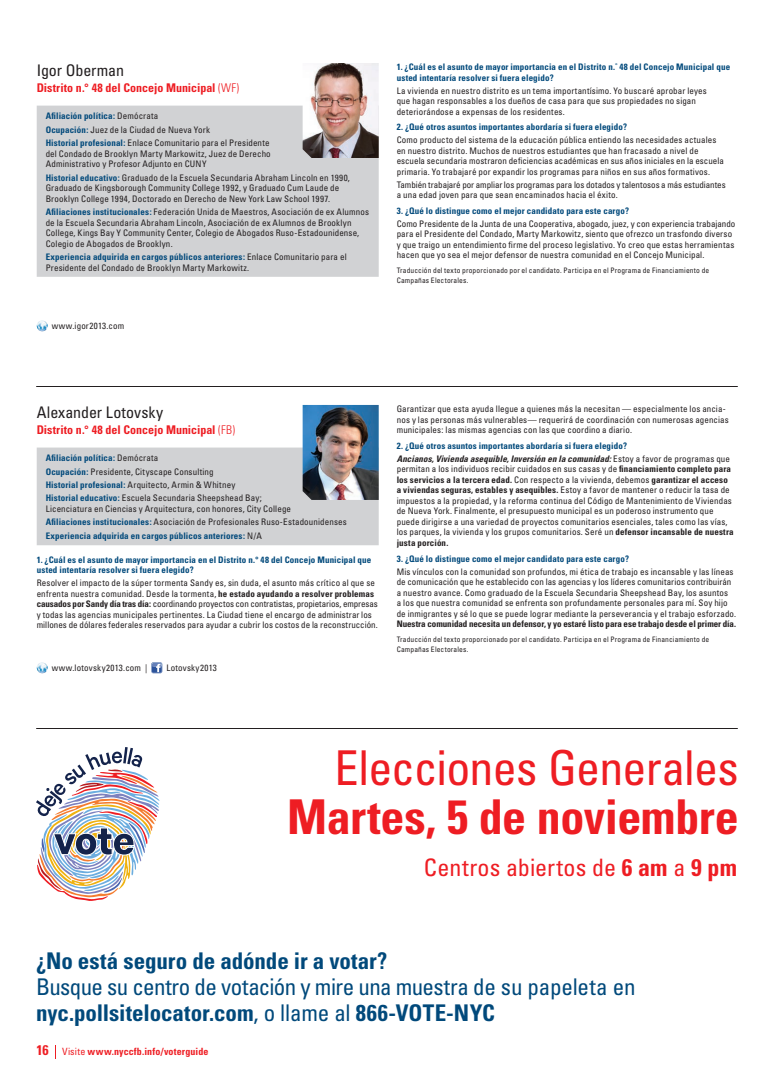
<style>
.page{position:relative;width:774px;height:1080px;background:#fff}
.page>*{position:absolute;margin:0;border:0;box-sizing:border-box;transform-origin:0 0}
.t1{font:condensed 48px "Univers";letter-spacing:-.02em;color:#ee1d23}
.t2{font:700 condensed 48px "Univers";letter-spacing:-.01em;color:#ee1d23}
.t3{font:condensed 24px "Univers";letter-spacing:.005em;color:#ee1d23}
.t4{font:condensed 23px/26px "Univers";letter-spacing:-.02em;color:#01497b}
.t5{font:700 condensed 23px "Univers";letter-spacing:-.005em;color:#01497b}
.t6{font:condensed 16px "Univers";letter-spacing:-.005em;color:#231f20}
.t7{font:700 condensed 12px "Univers";color:#ee1d23}
.t8{font:700 condensed 10px "Univers";letter-spacing:.01em;color:#ee1d23}
.t9{font:condensed 9px/10.5px "Univers";letter-spacing:.01em;color:#231f20}
.t10{font:700 condensed 9px/10.5px "Univers";letter-spacing:.015em;color:#01497b}
.t11{font:700 condensed 9px "Univers";letter-spacing:-.005em;color:#231f20}
.t12{font:condensed 9px "Univers";letter-spacing:.03em;color:#231f20}
.t13{font:condensed 7.5px/9.5px "Univers";letter-spacing:.02em;color:#231f20}
.s1{font-weight:300}
.s2{font-weight:700;color:#01497b}
.s3{font-weight:700}
.s4{font-style:italic;color:#231f20}
.s5{font-weight:400;color:#231f20}
.s6{font-size:14px}
.s7{font-weight:400}
</style>
<div class="page">
<svg style="left:55px;top:1045px;width:1px;height:14px"></svg>
<hr style="left:36px;top:386px;width:702px;height:1px;background:#231f20">
<hr style="left:36px;top:728px;width:702px;height:1px;background:#231f20">
<div style="left:37px;top:106px;width:342px;height:171px;background:#d1d2d4"></div>
<svg style="left:37px;top:320px;width:11px;height:11px"></svg>
<img style="left:303px;top:63px;width:76px;height:95px">
<div style="left:37px;top:448px;width:342px;height:97px;background:#d1d2d4"></div>
<svg style="left:37px;top:662px;width:11px;height:11px"></svg>
<svg style="left:151px;top:662px;width:11px;height:11px"></svg>
<img style="left:303px;top:405px;width:76px;height:95px">
<svg style="left:36px;top:747px;width:124px;height:154px"></svg>
<h3 class="t6" style="left:37px;top:60px;width:89px">Igor Oberman</h3>
<h3 class="t7" style="left:37px;top:81px;width:204px">Distrito n.° 48 del Concejo Municipal <span class="s1">(WF)</span></h3>
<p class="t9" style="left:46px;top:109px;width:225px;line-height:13.5px"><span class="s2">Afiliación política:</span> Demócrata<br><span class="s2">Ocupación:</span> Juez de la Ciudad de Nueva York<br><span class="s2">Historial profesional:</span> Enlace Comunitario para el Presidente</p>
<p class="t9" style="left:46px;top:148px;width:227px">del Condado de Brooklyn Marty Markowitz, Juez de Derecho<br>Administrativo y Profesor Adjunto en CUNY</p>
<p class="t9" style="left:46px;top:172px;width:306px"><span class="s2">Historial educativo:</span> Graduado de la Escuela Secundaria Abraham Lincoln en 1990,<br>Graduado de Kingsborough Community College 1992, y Graduado Cum Laude de<br>Brooklyn College 1994, Doctorado en Derecho de New York Law School 1997.</p>
<p class="t9" style="left:46px;top:206px;width:325px"><span class="s2">Afiliaciones institucionales:</span> Federación Unida de Maestros, Asociación de ex Alumnos de la Escuela Secundaria Abraham Lincoln, Asociación de ex Alumnos de Brooklyn College, Kings Bay Y Community Center, Colegio de Abogados Ruso-Estadounidense, Colegio de Abogados de Brooklyn.</p>
<p class="t9" style="left:46px;top:251px;width:303px"><span class="s2">Experiencia adquirida en cargos públicos anteriores:</span> Enlace Comunitario para el<br>Presidente del Condado de Brooklyn Marty Markowitz.</p>
<p class="t9" style="left:52px;top:321px;width:74px">www.igor2013.com</p>
<p class="t10" style="left:397px;top:62px;width:335px">1. ¿Cuál es el asunto de mayor importancia en el Distrito n.˚ 48 del Concejo Municipal que usted intentaría resolver si fuera elegido?</p>
<p class="t9" style="left:397px;top:85px;width:312px">La vivienda en nuestro distrito es un tema importantísimo. Yo buscaré aprobar leyes que hagan responsables a los dueños de casa para que sus propiedades no sigan deteriorándose a expensas de los residentes.</p>
<p class="t10" style="left:397px;top:122px;width:232px">2. ¿Qué otros asuntos importantes abordaría si fuera elegido?</p>
<p class="t9" style="left:397px;top:135px;width:329px">Como producto del sistema de la educación pública entiendo las necesidades actuales en nuestro distrito. Muchos de nuestros estudiantes que han fracasado a nivel de escuela secundaria mostraron deficiencias académicas en sus años iniciales en la escuela primaria. Yo trabajaré por expandir los programas para niños en sus años formativos.</p>
<p class="t9" style="left:397px;top:179px;width:331px">También trabajaré por ampliar los programas para los dotados y talentosos a más estudiantes a una edad joven para que sean encaminados hacia el éxito.</p>
<p class="t10" style="left:397px;top:206px;width:234px">3. ¿Qué lo distingue como el mejor candidato para este cargo?</p>
<p class="t9" style="left:397px;top:218px;width:340px">Como Presidente de la Junta de una Cooperativa, abogado, juez, y con experiencia trabajando para el Presidente del Condado, Marty Markowitz, siento que ofrezco un trasfondo diverso y que traigo un entendimiento firme del proceso legislativo. Yo creo que estas herramientas hacen que yo sea el mejor defensor de nuestra comunidad en el Concejo Municipal.</p>
<p class="t13" style="left:397px;top:266px;width:314px">Traducción del texto proporcionado por el candidato. Participa en el Programa de Financiamiento de<br>Campañas Electorales.</p>
<h3 class="t6" style="left:37px;top:402px;width:128px">Alexander Lotovsky</h3>
<h3 class="t7" style="left:37px;top:423px;width:200px">Distrito n.° 48 del Concejo Municipal <span class="s1">(FB)</span></h3>
<p class="t9" style="left:46px;top:451px;width:218px;line-height:13.5px"><span class="s2">Afiliación política:</span> Demócrata<br><span class="s2">Ocupación:</span> Presidente, Cityscape Consulting<br><span class="s2">Historial profesional:</span> Arquitecto, Armin &amp; Whitney <span class="s2">Historial educativo:</span> Escuela Secundaria Sheepshead Bay;</p>
<p class="t9" style="left:46px;top:502px;width:303px;line-height:13.5px">Licenciatura en Ciencias y Arquitectura, con honores, City College<br><span class="s2">Afiliaciones institucionales:</span> Asociación de Profesionales Ruso-Estadounidenses<br><span class="s2">Experiencia adquirida en cargos públicos anteriores:</span> N/A</p>
<p class="t10" style="left:37px;top:554px;width:336px">1. ¿Cuál es el asunto de mayor importancia en el Distrito n.° 48 del Concejo Municipal que usted intentaría resolver si fuera elegido?</p>
<p class="t9" style="left:37px;top:578px;width:343px">Resolver el impacto de la súper tormenta Sandy es, sin duda, el asunto más crítico al que se enfrenta nuestra comunidad. Desde la tormenta, <span class="s3">he estado ayudando a resolver problemas causados por Sandy día tras día:</span> coordinando proyectos con contratistas, propietarios, empresas y todas las agencias municipales pertinentes. La Ciudad tiene el encargo de administrar los millones de dólares federales reservados para ayudar a cubrir los costos de la reconstrucción.</p>
<p class="t9" style="left:52px;top:663px;width:97px">www.lotovsky2013.com |</p>
<p class="t12" style="left:166px;top:662px;width:52px">Lotovsky2013</p>
<p class="t9" style="left:397px;top:404px;width:334px">Garantizar que esta ayuda llegue a quienes más la necesitan — especialmente los ancia&shy;nos y las personas más vulnerables— requerirá de coordinación con numerosas agencias municipales: las mismas agencias con las que coordino a diario.</p>
<p class="t10" style="left:397px;top:439px;width:335px;line-height:12.8px">2. ¿Qué otros asuntos importantes abordaría si fuera elegido?<br><span class="s4">Ancianos, Vivienda asequible, Inversión en la comunidad:</span> <span class="s5">Estoy a favor de programas que</span></p>
<p class="t9" style="left:397px;top:464px;width:339px">permitan a los individuos recibir cuidados en sus casas y de <span class="s3">financiamiento completo para los servicios a la tercera edad.</span> Con respecto a la vivienda, debemos <span class="s3">garantizar el acceso a viviendas seguras, estables y asequibles.</span> Estoy a favor de mantener o reducir la tasa de impuestos a la propiedad, y la reforma continua del Código de Mantenimiento de Viviendas de Nueva York. Finalmente, el presupuesto municipal es un poderoso instrumento que puede dirigirse a una variedad de proyectos comunitarios esenciales, tales como las vías, los parques, la vivienda y los grupos comunitarios. Seré un <span class="s3">defensor incansable de nuestra justa porción.</span></p>
<p class="t10" style="left:397px;top:553px;width:234px">3. ¿Qué lo distingue como el mejor candidato para este cargo?</p>
<p class="t9" style="left:397px;top:566px;width:341px">Mis vínculos con la comunidad son profundos, mi ética de trabajo es incansable y las líneas de comunicación que he establecido con las agencias y los líderes comunitarios contribuirán a nuestro avance. Como graduado de la Escuela Secundaria Sheepshead Bay, los asuntos<br>a los que nuestra comunidad se enfrenta son profundamente personales para mí. Soy hijo de inmigrantes y sé lo que se puede lograr mediante la perseverancia y el trabajo esforzado.</p>
<p class="t11" style="left:397px;top:618px;width:341px">Nuestra comunidad necesita un defensor, y yo estaré listo para ese trabajo desde el primer día.</p>
<p class="t13" style="left:397px;top:634px;width:314px">Traducción del texto proporcionado por el candidato. Participa en el Programa de Financiamiento de<br>Campañas Electorales.</p>
<h1 class="t1" style="left:335px;top:738px;width:406px">Elecciones Generales</h1>
<h1 class="t2" style="left:287px;top:788px;width:453px">Martes, 5 de noviembre</h1>
<h2 class="t3" style="left:424px;top:852px;width:315px">Centros abiertos de <span class="s3">6 am</span> a <span class="s3">9 pm</span></h2>
<h3 class="t5" style="left:36px;top:947px;width:353px">¿No está seguro de adónde ir a votar?</h3>
<h3 class="t4" style="left:36px;top:974px;width:601px">Busque su centro de votación y mire una muestra de su papeleta en <span class="s3">nyc.pollsitelocator.com</span>, o llame al <span class="s3">866-VOTE-NYC</span></h3>
<p class="t8" style="left:36px;top:1045px;width:173px"><span class="s6">16</span> <span class="s7">Visite</span> www.nyccfb.info/voterguide</p>
</div>
